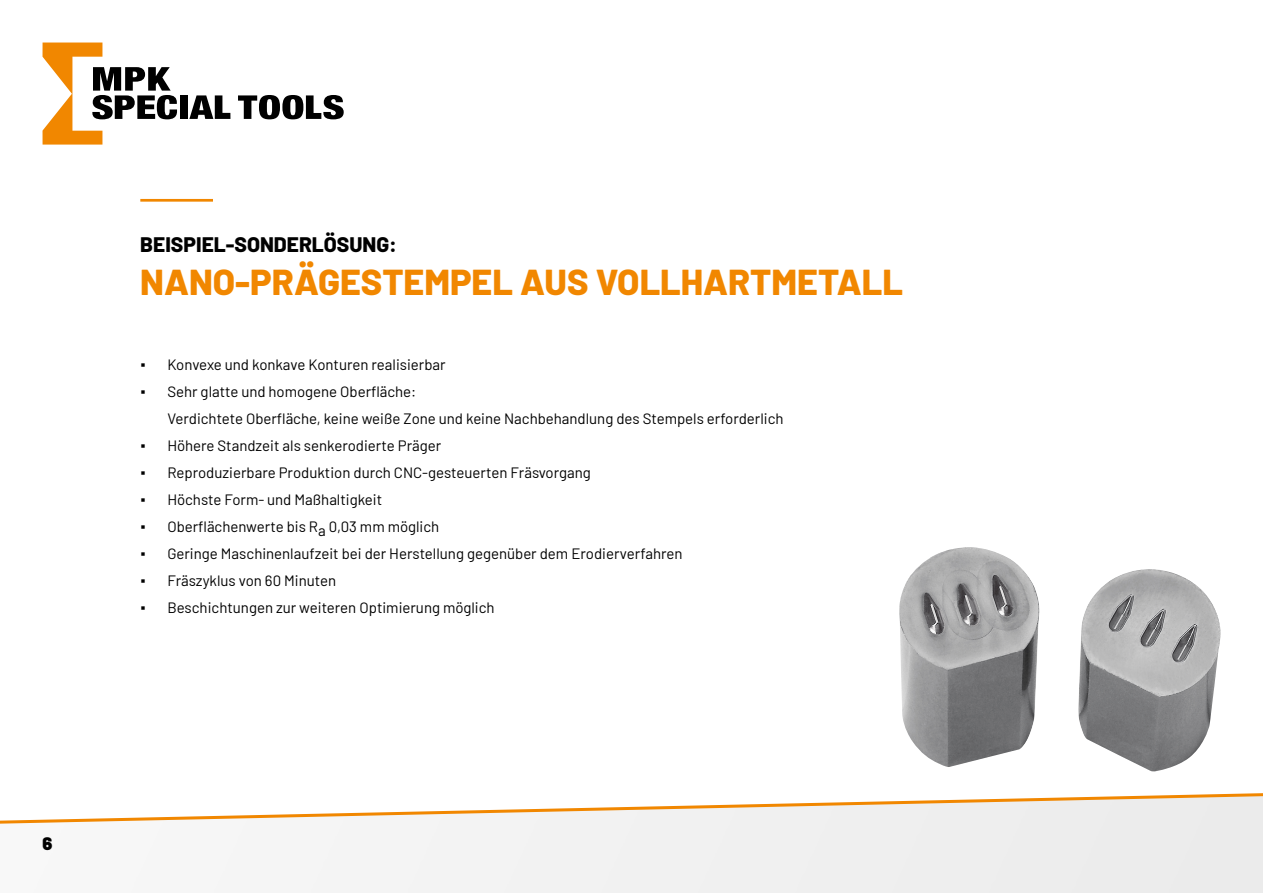
<style>
.page{position:relative;width:1263px;height:893px;background:#fff}
.page>*{position:absolute;margin:0;border:0;box-sizing:border-box;transform-origin:0 0}
.t1{font:800 36px "Barlow";color:#f18700}
.t2{font:800 21px "Barlow";color:#000}
.t3{font:900 18px "Barlow";color:#000}
.t4{font:15px/27px "Barlow";color:#000}
.s1{font-family:"Arial"}
</style>
<div class="page">
<svg style="left:0;top:793px;width:1263px;height:32px"></svg>
<svg style="left:43px;top:43px;width:134px;height:102px"></svg>
<div style="left:180px;top:95px;width:8px;height:24px;background:#000"></div>
<svg style="left:189px;top:95px;width:41px;height:24px"></svg>
<svg style="left:238px;top:95px;width:106px;height:24px"></svg>
<hr style="left:140px;top:199px;width:73px;height:3px;background:#f18700">
<img style="left:899px;top:547px;width:321px;height:225px">
<p class="t3" style="left:43px;top:830px;width:11px">6</p>
<h2 class="t2" style="left:140px;top:228px;width:258px">BEISPIEL-SONDERLÖSUNG:</h2>
<h1 class="t1" style="left:140px;top:255px;width:764px">NANO-PRÄGESTEMPEL AUS VOLLHARTMETALL</h1>
<p class="t4" style="left:140px;top:350px;width:307px"><span class="s1">▪</span> Konvexe und konkave Konturen realisierbar</p>
<p class="t4" style="left:167px;top:377px;width:618px;text-indent:-27px"><span class="s1">▪</span> Sehr glatte und homogene Oberfläche:<br>Verdichtete Oberfläche, keine weiße Zone und keine Nachbehandlung des Stempels erforderlich</p>
<p class="t4" style="left:140px;top:431px;width:302px"><span class="s1">▪</span> Höhere Standzeit als senkerodierte Präger</p>
<p class="t4" style="left:140px;top:458px;width:452px"><span class="s1">▪</span> Reproduzierbare Produktion durch CNC-gesteuerten Fräsvorgang</p>
<p class="t4" style="left:140px;top:485px;width:243px"><span class="s1">▪</span> Höchste Form- und Maßhaltigkeit</p>
<p class="t4" style="left:140px;top:512px;width:300px"><span class="s1">▪</span> Oberflächenwerte bis Ra 0,03 mm möglich</p>
<p class="t4" style="left:140px;top:539px;width:544px"><span class="s1">▪</span> Geringe Maschinenlaufzeit bei der Herstellung gegenüber dem Erodierverfahren</p>
<p class="t4" style="left:140px;top:566px;width:197px"><span class="s1">▪</span> Fräszyklus von 60 Minuten</p>
<p class="t4" style="left:140px;top:593px;width:356px"><span class="s1">▪</span> Beschichtungen zur weiteren Optimierung möglich</p>
</div>
